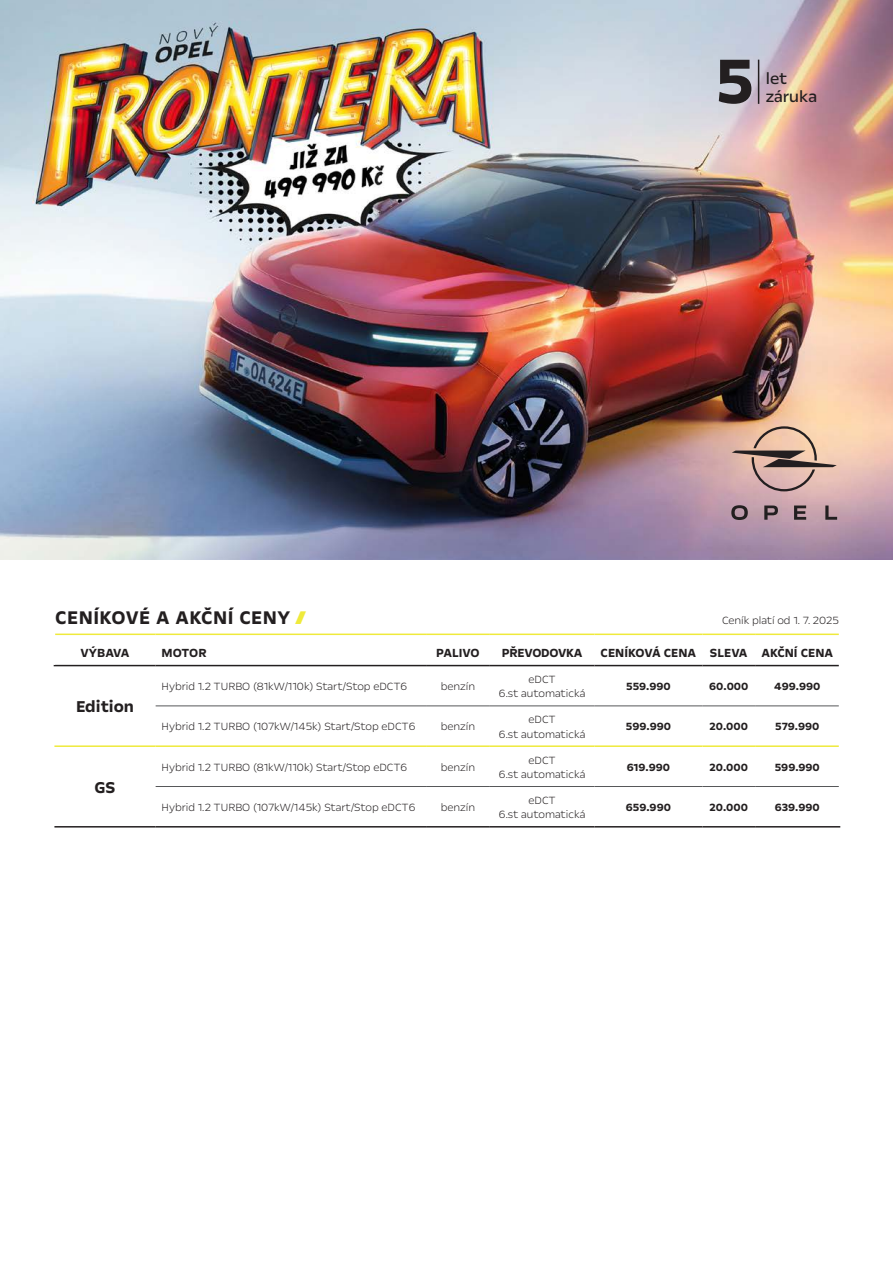
<style>
.page{position:relative;width:893px;height:1263px;background:#fff}
.page>*{position:absolute;margin:0;border:0;box-sizing:border-box;transform-origin:0 0}
.t1{font:700 72px "Opel Next";color:#231f20}
.t2{font:700 21px "Opel Next";letter-spacing:.02em;color:#231f20}
.t3{font:18px "Opel Next";color:#231f20}
.t4{font:700 18px "Opel Next";color:#231f20}
.t5{font:700 13.5px "Opel Next";color:#231f20}
.t6{font:700 13.5px "Opel Next";letter-spacing:-.02em;color:#231f20}
.t7{font:300 12px/14.4px "Opel Next";color:#231f20;text-align:center}
.t8{font:700 12px "Opel Next";color:#231f20}
.s1{font-weight:300;color:#efea3b}
</style>
<div class="page">
<img style="left:0;top:0;width:893px;height:559px">
<svg style="left:794px;top:505px;width:12px;height:15px"></svg>
<svg style="left:764px;top:505px;width:14px;height:15px"></svg>
<svg style="left:731px;top:505px;width:17px;height:15px"></svg>
<svg style="left:825px;top:505px;width:12px;height:15px"></svg>
<hr style="left:763px;top:465px;width:74px;height:2px;background:#231f20">
<svg style="left:752px;top:426px;width:65px;height:65px;background:#be9d8f"></svg>
<hr style="left:732px;top:451px;width:74px;height:2px;background:#231f20">
<hr style="left:758px;top:60px;width:1px;height:44px;background:#231f20">
<hr style="left:54px;top:665px;width:102px;height:1px;background:#231f20">
<hr style="left:156px;top:706px;width:270px;height:1px;background:#57585a">
<hr style="left:426px;top:706px;width:64px;height:1px;background:#57585a">
<hr style="left:490px;top:706px;width:104px;height:1px;background:#57585a">
<hr style="left:594px;top:706px;width:108px;height:1px;background:#57585a">
<hr style="left:702px;top:706px;width:53px;height:1px;background:#57585a">
<hr style="left:755px;top:706px;width:84px;height:1px;background:#57585a">
<hr style="left:156px;top:786px;width:270px;height:1px;background:#57585a">
<hr style="left:426px;top:786px;width:64px;height:1px;background:#57585a">
<hr style="left:490px;top:786px;width:104px;height:1px;background:#57585a">
<hr style="left:594px;top:786px;width:108px;height:1px;background:#57585a">
<hr style="left:702px;top:786px;width:53px;height:1px;background:#57585a">
<hr style="left:755px;top:786px;width:84px;height:1px;background:#57585a">
<hr style="left:55px;top:633px;width:101px;height:2px;background:#efea3b">
<hr style="left:156px;top:633px;width:270px;height:2px;background:#efea3b">
<hr style="left:426px;top:633px;width:64px;height:2px;background:#efea3b">
<hr style="left:490px;top:633px;width:104px;height:2px;background:#efea3b">
<hr style="left:594px;top:633px;width:108px;height:2px;background:#efea3b">
<hr style="left:702px;top:633px;width:53px;height:2px;background:#efea3b">
<hr style="left:755px;top:633px;width:84px;height:2px;background:#efea3b">
<hr style="left:54px;top:745px;width:102px;height:2px;background:#efea3b">
<hr style="left:156px;top:745px;width:270px;height:2px;background:#efea3b">
<hr style="left:426px;top:745px;width:64px;height:2px;background:#efea3b">
<hr style="left:490px;top:745px;width:104px;height:2px;background:#efea3b">
<hr style="left:594px;top:745px;width:108px;height:2px;background:#efea3b">
<hr style="left:702px;top:745px;width:53px;height:2px;background:#efea3b">
<hr style="left:755px;top:745px;width:84px;height:2px;background:#efea3b">
<hr style="left:156px;top:665px;width:270px;height:1px;background:#231f20">
<hr style="left:426px;top:665px;width:64px;height:1px;background:#231f20">
<hr style="left:490px;top:665px;width:104px;height:1px;background:#231f20">
<hr style="left:594px;top:665px;width:108px;height:1px;background:#231f20">
<hr style="left:702px;top:665px;width:53px;height:1px;background:#231f20">
<hr style="left:755px;top:665px;width:84px;height:1px;background:#231f20">
<hr style="left:54px;top:826px;width:102px;height:1px;background:#231f20">
<hr style="left:156px;top:826px;width:270px;height:1px;background:#231f20">
<hr style="left:426px;top:826px;width:64px;height:1px;background:#231f20">
<hr style="left:490px;top:826px;width:104px;height:1px;background:#231f20">
<hr style="left:594px;top:826px;width:108px;height:1px;background:#231f20">
<hr style="left:702px;top:826px;width:53px;height:1px;background:#231f20">
<hr style="left:755px;top:826px;width:85px;height:1px;background:#231f20">
<p class="t1" style="left:715px;top:37px;width:41px">5</p>
<p class="t3" style="left:766px;top:67px;width:23px">let</p>
<p class="t3" style="left:766px;top:85px;width:53px">záruka</p>
<p class="t2" style="left:55px;top:605px;width:253px">CENÍKOVÉ A AKČNÍ CENY <span class="s1">{sla}</span></p>
<p class="t5" style="left:81px;top:645px;width:50px">VÝBAVA</p>
<p class="t5" style="left:162px;top:645px;width:47px">MOTOR</p>
<p class="t5" style="left:436px;top:645px;width:45px">PALIVO</p>
<p class="t6" style="left:502px;top:645px;width:82px">PŘEVODOVKA</p>
<p class="t5" style="left:601px;top:645px;width:97px">CENÍKOVÁ CENA</p>
<p class="t5" style="left:710px;top:645px;width:39px">SLEVA</p>
<p class="t5" style="left:761px;top:645px;width:73px">AKČNÍ CENA</p>
<p class="t7" style="left:722px;top:613px;width:118px">Ceník platí od 1. 7. 2025</p>
<p class="t4" style="left:76px;top:696px;width:59px">Edition</p>
<p class="t4" style="left:95px;top:776px;width:22px">GS</p>
<p class="t7" style="left:162px;top:679px;width:247px">Hybrid 1.2 TURBO (81kW/110k) Start/Stop eDCT6</p>
<p class="t7" style="left:441px;top:679px;width:36px">benzín</p>
<p class="t7" style="left:499px;top:672px;width:88px">eDCT<br>6.st automatická</p>
<p class="t8" style="left:626px;top:679px;width:46px">559.990</p>
<p class="t8" style="left:709px;top:679px;width:41px">60.000</p>
<p class="t8" style="left:774px;top:679px;width:48px">499.990</p>
<p class="t7" style="left:162px;top:719px;width:255px">Hybrid 1.2 TURBO (107kW/145k) Start/Stop eDCT6</p>
<p class="t7" style="left:441px;top:719px;width:36px">benzín</p>
<p class="t7" style="left:499px;top:712px;width:88px">eDCT<br>6.st automatická</p>
<p class="t8" style="left:626px;top:719px;width:47px">599.990</p>
<p class="t8" style="left:709px;top:719px;width:40px">20.000</p>
<p class="t8" style="left:775px;top:719px;width:46px">579.990</p>
<p class="t7" style="left:162px;top:759px;width:247px">Hybrid 1.2 TURBO (81kW/110k) Start/Stop eDCT6</p>
<p class="t7" style="left:441px;top:759px;width:36px">benzín</p>
<p class="t7" style="left:499px;top:752px;width:88px">eDCT<br>6.st automatická</p>
<p class="t8" style="left:627px;top:760px;width:45px">619.990</p>
<p class="t8" style="left:709px;top:760px;width:40px">20.000</p>
<p class="t8" style="left:775px;top:760px;width:47px">599.990</p>
<p class="t7" style="left:162px;top:800px;width:255px">Hybrid 1.2 TURBO (107kW/145k) Start/Stop eDCT6</p>
<p class="t7" style="left:441px;top:800px;width:36px">benzín</p>
<p class="t7" style="left:499px;top:792px;width:88px">eDCT<br>6.st automatická</p>
<p class="t8" style="left:626px;top:800px;width:47px">659.990</p>
<p class="t8" style="left:709px;top:800px;width:40px">20.000</p>
<p class="t8" style="left:775px;top:800px;width:46px">639.990</p>
</div>
